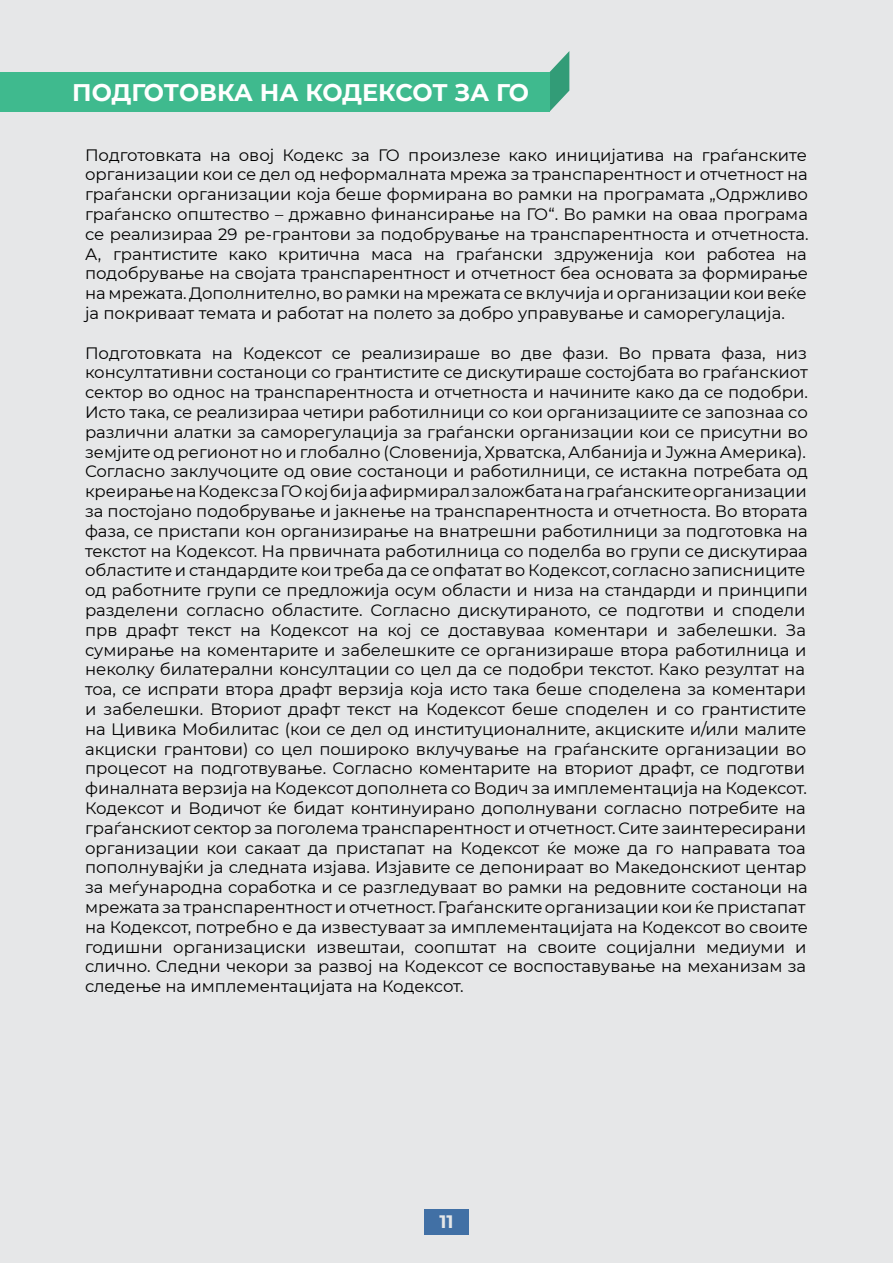
<style>
.page{position:relative;width:893px;height:1263px;background:#e6e7e8}
.page>*{position:absolute;margin:0;border:0;box-sizing:border-box;transform-origin:0 0}
.t1{font:700 24px "Montserrat";letter-spacing:-.01em;color:#fff}
.t2{font:700 18px "Montserrat";color:#e6e7e8}
.t3{font:16.5px/19.8px "Montserrat";color:#000}
</style>
<div class="page">
<div style="left:424px;top:1209px;width:45px;height:25px;background:#4170a5"></div>
<svg style="left:549px;top:51px;width:20px;height:61px"></svg>
<div style="left:0;top:72px;width:549px;height:40px;background:#3fba8e"></div>
<h1 class="t1" style="left:72px;top:75px;width:458px">ПОДГОТОВКА НА КОДЕКСОТ ЗА ГО</h1>
<p class="t3" style="left:85px;top:144px;width:725px">Подготовката на овој Кодекс за ГО произлезе како иницијатива на граѓанските организации кои се дел од неформалната мрежа за транспарентност и отчетност на граѓански организации која беше формирана во рамки на програмата „Одржливо граѓанско општество – државно финансирање на ГО“. Во рамки на оваа програма се реализираа 29 ре-грантови за подобрување на транспарентноста и отчетноста.<br>А, грантистите како критична маса на граѓански здруженија кои работеа на подобрување на својата транспарентност и отчетност беа основата за формирање на мрежата.Дополнително,во рамки на мрежата севклучија и организациикоивеќе ја покриваат темата и работат на полето за добро управување и саморегулација.</p>
<p class="t3" style="left:85px;top:342px;width:724px">Подготовката на Кодексот се реализираше во две фази. Во првата фаза, низ консултативни состаноци со грантистите се дискутираше состојбата во граѓанскиот сектор во однос на транспарентноста и отчетноста и начините како да се подобри.<br>Исто така, се реализираа четири работилници со кои организациите се запознаа со различни алатки за саморегулација за граѓански организации кои се присутни во земјите од регионот но и глобално (Словенија, Хрватска, Албанија и Јужна Америка).<br>Согласно заклучоците од овие состаноци и работилници, се истакна потребата од креирањена Кодексза ГО којби ја афирмиралзаложбатана граѓанскитеорганизации за постојано подобрување и јакнење на транспарентноста и отчетноста. Во втората фаза, се пристапи кон организирање на внатрешни работилници за подготовка на текстот на Кодексот. На првичната работилница со поделба во групи се дискутираа областитеи стандардитекои треба да се опфатат во Кодексот,согласнозаписниците од работните групи се предложија осум области и низа на стандарди и принципи разделени согласно областите. Согласно дискутираното, се подготви и сподели прв драфт текст на Кодексот на кој се доставуваа коментари и забелешки. За сумирање на коментарите и забелешките се организираше втора работилница и неколку билатерални консултации со цел да се подобри текстот. Како резултат на тоа, се испрати втора драфт верзија која исто така беше споделена за коментари и забелешки. Вториот драфт текст на Кодексот беше споделен и со грантистите на Цивика Мобилитас (кои се дел од институционалните, акциските и/или малите акциски грантови) со цел пошироко вклучување на граѓанските организации во процесот на подготвување. Согласно коментарите на вториот драфт, се подготви финалната верзија на Кодексот дополнета со Водич за имплементација на Кодексот.<br>Кодексот и Водичот ќе бидат континуирано дополнувани согласно потребите на граѓанскиот сектор за поголема транспарентност и отчетност. Сите заинтересирани организации кои сакаат да пристапат на Кодексот ќе може да го направата тоа пополнувајќи ја следната изјава. Изјавите се депонираат во Македонскиот центар за меѓународна соработка и се разгледуваат во рамки на редовните состаноци на мрежата за транспарентности отчетност.Граѓанскитеорганизациикоиќепристапат на Кодексот, потребно е да известуваат за имплементацијата на Кодексот во своите годишни организациски извештаи, соопштат на своите социјални медиуми и слично. Следни чекори за развој на Кодексот се воспоставување на механизам за следење на имплементацијата на Кодексот.</p>
<p class="t2" style="left:439px;top:1208px;width:16px">11</p>
</div>
